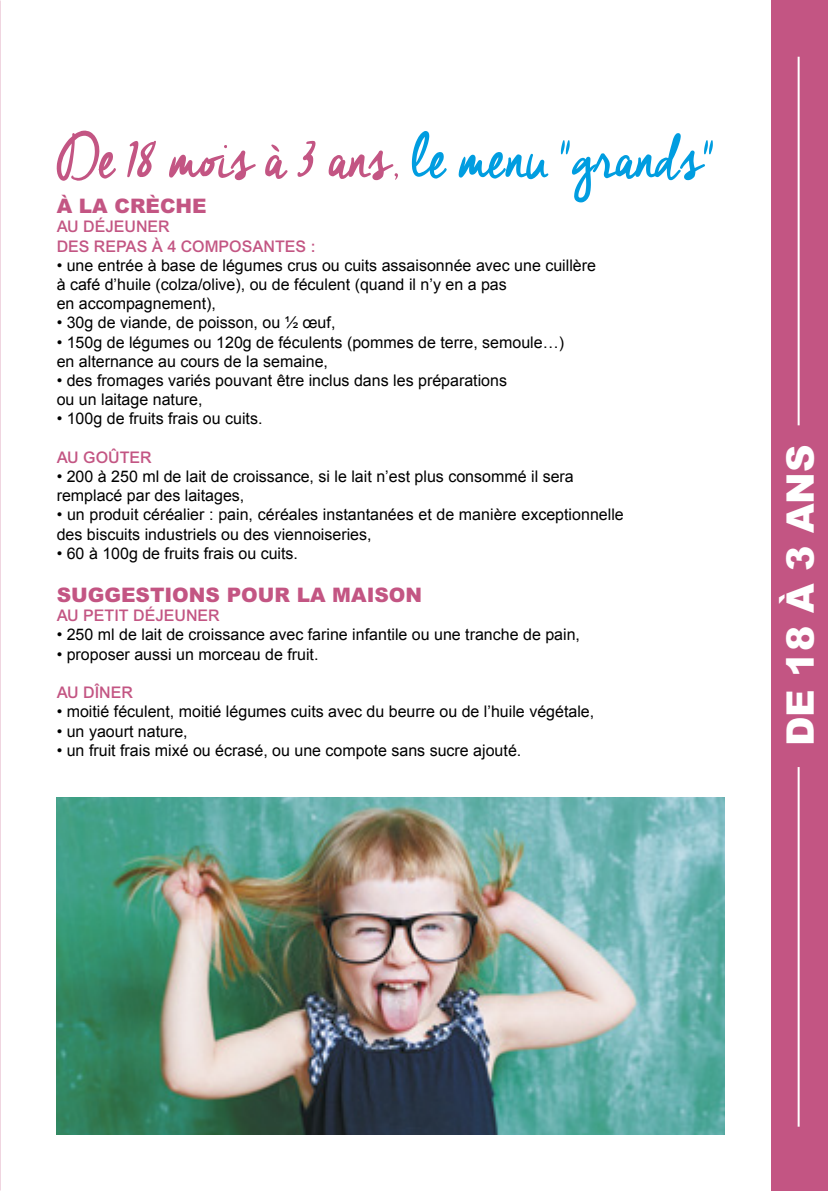
<style>
.page{position:relative;width:828px;height:1191px;background:#fff}
.page>*{position:absolute;margin:0;border:0;box-sizing:border-box;transform-origin:0 0}
.t1{font:62px "Cheddar Jack";letter-spacing:-.03em;color:#c35583}
.t2{font:38px "Arial Black PL";color:#fff}
.t3{font:20px "Arial Black PL";color:#c35583}
.t4{font:16px/19.2px "Arial";color:#000}
.t5{font:16px "Arial Medium PL";color:#c35583}
.s1{color:#009de0}
</style>
<div class="page">
<div style="left:771px;top:0;width:57px;height:1191px;background:#c35583"></div>
<img style="left:57px;top:798px;width:668px;height:336px">
<hr style="left:797px;top:57px;width:2px;height:368px;background:#fff">
<hr style="left:797px;top:767px;width:2px;height:359px;background:#fff">
<p class="t1" style="left:57px;top:115px;width:659px">De 18 mois à 3 ans, <span class="s1">le menu "grands"</span></p>
<p class="t3" style="left:57px;top:193px;width:152px">À LA CRÈCHE</p>
<p class="t5" style="left:57px;top:217px;width:115px">AU DÉJEUNER</p>
<p class="t5" style="left:57px;top:236px;width:260px">DES REPAS À 4 COMPOSANTES :</p>
<p class="t4" style="left:57px;top:256px;width:541px">• une entrée à base de légumes crus ou cuits assaisonnée avec une cuillère</p>
<p class="t4" style="left:57px;top:275px;width:451px">à café d’huile (colza/olive), ou de féculent (quand il n’y en a pas</p>
<p class="t4" style="left:57px;top:294px;width:161px">en accompagnement),</p>
<p class="t4" style="left:57px;top:313px;width:280px">• 30g de viande, de poisson, ou ½ œuf,</p>
<p class="t4" style="left:57px;top:332px;width:509px">• 150g de légumes ou 120g de féculents (pommes de terre, semoule…)</p>
<p class="t4" style="left:57px;top:352px;width:273px">en alternance au cours de la semaine,</p>
<p class="t4" style="left:57px;top:371px;width:452px">• des fromages variés pouvant être inclus dans les préparations</p>
<p class="t4" style="left:57px;top:390px;width:147px">ou un laitage nature,</p>
<p class="t4" style="left:57px;top:409px;width:207px">• 100g de fruits frais ou cuits.</p>
<p class="t5" style="left:57px;top:448px;width:97px">AU GOÛTER</p>
<p class="t4" style="left:57px;top:467px;width:518px">• 200 à 250 ml de lait de croissance, si le lait n’est plus consommé il sera</p>
<p class="t4" style="left:57px;top:486px;width:189px">remplacé par des laitages,</p>
<p class="t4" style="left:57px;top:505px;width:568px">• un produit céréalier : pain, céréales instantanées et de manière exceptionnelle des biscuits industriels ou des viennoiseries,</p>
<p class="t4" style="left:57px;top:544px;width:243px">• 60 à 100g de fruits frais ou cuits.</p>
<p class="t3" style="left:57px;top:582px;width:367px">SUGGESTIONS POUR LA MAISON</p>
<p class="t5" style="left:57px;top:606px;width:164px">AU PETIT DÉJEUNER</p>
<p class="t4" style="left:57px;top:625px;width:525px">• 250 ml de lait de croissance avec farine infantile ou une tranche de pain,</p>
<p class="t4" style="left:57px;top:644px;width:263px">• proposer aussi un morceau de fruit.</p>
<p class="t5" style="left:57px;top:683px;width:78px">AU DÎNER</p>
<p class="t4" style="left:57px;top:702px;width:539px">• moitié féculent, moitié légumes cuits avec du beurre ou de l’huile végétale,</p>
<p class="t4" style="left:57px;top:721px;width:133px">• un yaourt nature,</p>
<p class="t4" style="left:57px;top:740px;width:466px">• un fruit frais mixé ou écrasé, ou une compote sans sucre ajouté.</p>
<p class="t2" style="left:776px;top:746px;width:303px;rotate:-90deg">DE 18 À 3 ANS</p>
</div>
